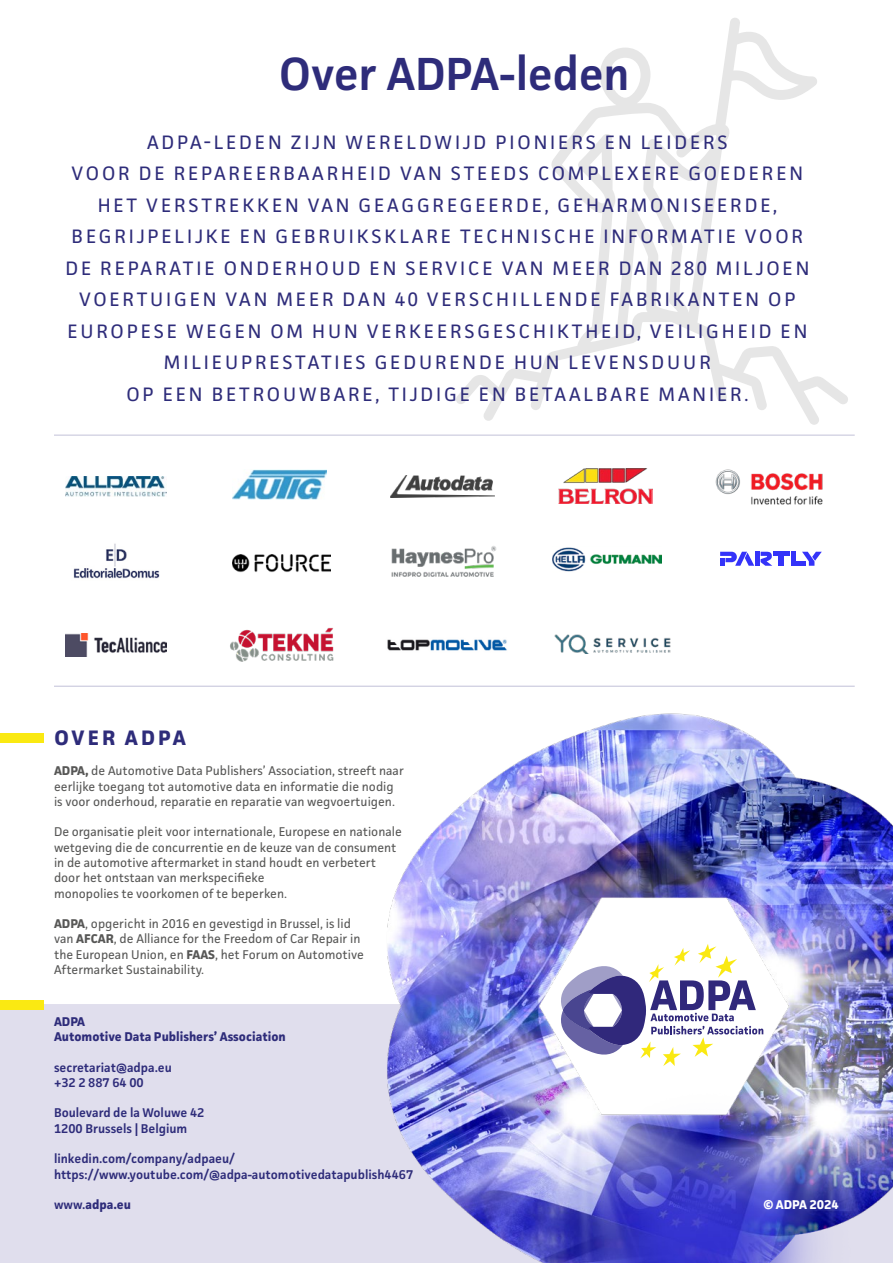
<style>
.page{position:relative;width:893px;height:1263px;background:#fff}
.page>*{position:absolute;margin:0;border:0;box-sizing:border-box;transform-origin:0 0}
.t1{font:600 46.5px "Facit";letter-spacing:-.01em;color:#2e2c7a}
.t2{font:700 21px "Facit";letter-spacing:.15em;color:#2e2c7a}
.t3{font:19.5px/31.5px "Facit";letter-spacing:.15em;color:#2e2c7a;text-align:center}
.t4{font:12.75px/15.3px "Facit";color:#575756}
.t5{font:600 12.75px/15.3px "Facit";color:#2e2c7a}
.t6{font:700 12.75px/15.3px "Facit";color:#2e2c7a}
.t7{font:700 12.75px "Facit";color:#fff}
.s1{font-weight:700}
.s2{font-weight:600}
</style>
<div class="page">
<svg style="left:456px;top:18px;width:392px;height:407px"></svg>
<div style="left:0;top:1004px;width:351px;height:259px;background:#e0deed"></div>
<img style="left:351px;top:713px;width:542px;height:550px">
<div style="left:0;top:733px;width:43px;height:9px;background:#fae912"></div>
<div style="left:0;top:1000px;width:43px;height:10px;background:#fae912"></div>
<img style="left:391px;top:476px;width:103px;height:21px">
<img style="left:715px;top:469px;width:108px;height:36px">
<img style="left:553px;top:547px;width:108px;height:25px">
<img style="left:230px;top:627px;width:104px;height:35px">
<img style="left:387px;top:639px;width:120px;height:12px">
<img style="left:66px;top:476px;width:101px;height:21px">
<img style="left:66px;top:634px;width:101px;height:23px">
<img style="left:554px;top:634px;width:117px;height:20px">
<img style="left:232px;top:469px;width:94px;height:30px">
<img style="left:73px;top:543px;width:87px;height:36px">
<img style="left:232px;top:554px;width:99px;height:19px">
<svg style="left:761px;top:552px;width:11px;height:14px"></svg>
<div style="left:755px;top:552px;width:5px;height:14px;background:#3433f9"></div>
<div style="left:791px;top:552px;width:5px;height:14px;background:#3433f9"></div>
<div style="left:796px;top:561px;width:10px;height:5px;background:#3433f9"></div>
<hr style="left:773px;top:552px;width:17px;height:4px;background:#3433f9">
<div style="left:779px;top:557px;width:5px;height:9px;background:#3433f9"></div>
<svg style="left:720px;top:552px;width:34px;height:14px"></svg>
<div style="left:720px;top:558px;width:5px;height:8px;background:#3433f9"></div>
<svg style="left:802px;top:552px;width:20px;height:14px"></svg>
<hr style="left:54px;top:686px;width:801px;height:1px;background:#2e2c7a">
<hr style="left:54px;top:435px;width:801px;height:1px;background:#2e2c7a">
<img style="left:559px;top:468px;width:93px;height:35px">
<svg style="left:559px;top:944px;width:204px;height:122px"></svg>
<img style="left:391px;top:546px;width:106px;height:31px">
<h1 class="t1" style="left:279px;top:45px;width:352px">Over ADPA-leden</h1>
<p class="t3" style="left:65px;top:126px;width:745px">ADPA-LEDEN ZIJN WERELDWIJD PIONIERS EN LEIDERS<br>VOOR DE REPAREERBAARHEID VAN STEEDS COMPLEXERE GOEDEREN HET VERSTREKKEN VAN GEAGGREGEERDE, GEHARMONISEERDE, BEGRIJPELIJKE EN GEBRUIKSKLARE TECHNISCHE INFORMATIE VOOR DE REPARATIE ONDERHOUD EN SERVICE VAN MEER DAN 280 MILJOEN VOERTUIGEN VAN MEER DAN 40 VERSCHILLENDE FABRIKANTEN OP EUROPESE WEGEN OM HUN VERKEERSGESCHIKTHEID, VEILIGHEID EN MILIEUPRESTATIES GEDURENDE HUN LEVENSDUUR<br>OP EEN BETROUWBARE, TIJDIGE EN BETAALBARE MANIER.</p>
<h2 class="t2" style="left:55px;top:724px;width:133px">OVER ADPA</h2>
<p class="t4" style="left:54px;top:763px;width:351px"><span class="s1">ADPA,</span> de Automotive Data Publishers’ Association, streeft naar eerlijke toegang tot automotive data en informatie die nodig is voor onderhoud, reparatie en reparatie van wegvoertuigen.</p>
<p class="t4" style="left:54px;top:824px;width:349px">De organisatie pleit voor internationale, Europese en nationale wetgeving die de concurrentie en de keuze van de consument in de automotive aftermarket in stand houdt en verbetert door het ontstaan van merkspecifieke<br>monopolies te voorkomen of te beperken.</p>
<p class="t4" style="left:54px;top:916px;width:311px"><span class="s1">ADPA</span>, opgericht in 2016 en gevestigd in Brussel, is lid van <span class="s1">AFCAR</span>, de Alliance for the Freedom of Car Repair in the European Union, en <span class="s1">FAAS</span>, het Forum on Automotive Aftermarket Sustainability.</p>
<p class="t6" style="left:54px;top:1013px;width:233px">ADPA<br>Automotive Data Publishers’ Association</p>
<p class="t5" style="left:54px;top:1059px;width:119px">secretariat@adpa.eu +32 2 887 64 00</p>
<p class="t5" style="left:54px;top:1105px;width:152px">Boulevard de la Woluwe 42<br>1200 Brussels | Belgium</p>
<p class="t5" style="left:54px;top:1151px;width:361px">linkedin.com/company/adpaeu/ https://www.youtube.com/@adpa-automotivedatapublish4467</p>
<p class="t6" style="left:54px;top:1197px;width:78px"><span class="s2">www.</span>adpa.eu</p>
<p class="t7" style="left:763px;top:1196px;width:77px">© ADPA 2024</p>
</div>
